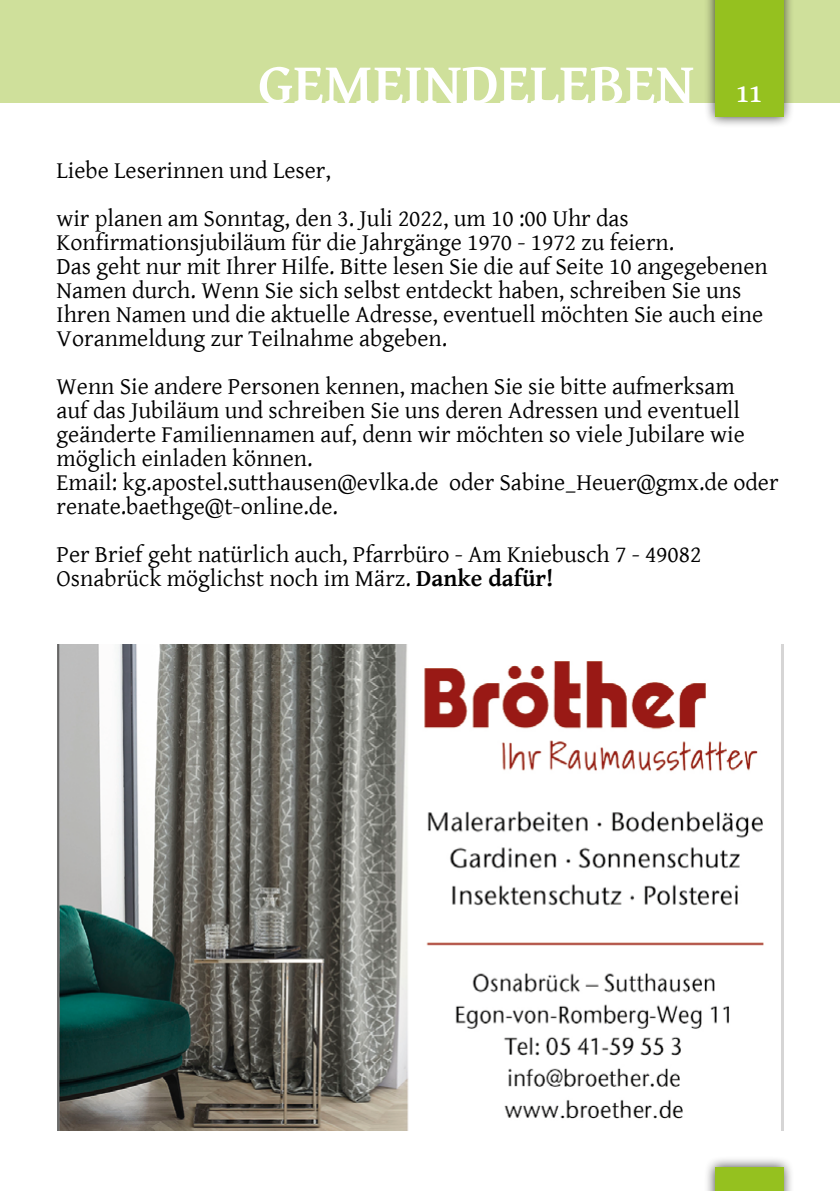
<style>
.page{position:relative;width:840px;height:1191px;background:#fff}
.page>*{position:absolute;margin:0;border:0;box-sizing:border-box;transform-origin:0 0}
.t1{font:700 58.2px "Gentium Basic";color:#fff}
.t2{font:700 26px "Gentium Basic";color:#fff}
.t3{font:24px/24px "Gentium Basic";color:#000}
.s1{font-weight:700}
</style>
<div class="page">
<img style="left:57px;top:644px;width:726px;height:487px">
<div style="left:0;top:0;width:839px;height:102px;background:#cfe09b"></div>
<div style="left:703px;top:1155px;width:91px;height:36px;background:#000;opacity:.75"></div>
<div style="left:714px;top:1167px;width:68px;height:24px;background:#95c11f"></div>
<div style="left:703px;top:0;width:91px;height:129px;background:#000;opacity:.75"></div>
<div style="left:714px;top:0;width:68px;height:117px;background:#95c11f"></div>
<h1 class="t1" style="left:258px;top:41px;width:437px">GEMEINDELEBEN</h1>
<p class="t2" style="left:735px;top:74px;width:28px">11</p>
<p class="t3" style="left:56px;top:146px;width:573px;line-height:48px">Liebe Leserinnen und Leser,<br>wir planen am Sonntag, den 3. Juli 2022, um 10 :00 Uhr das</p>
<p class="t3" style="left:56px;top:230px;width:712px">Konfirmationsjubiläum für die Jahrgänge 1970 - 1972 zu feiern.<br>Das geht nur mit Ihrer Hilfe. Bitte lesen Sie die auf Seite 10 angegebenen Namen durch. Wenn Sie sich selbst entdeckt haben, schreiben Sie uns Ihren Namen und die aktuelle Adresse, eventuell möchten Sie auch eine Voranmeldung zur Teilnahme abgeben.</p>
<p class="t3" style="left:56px;top:374px;width:723px">Wenn Sie andere Personen kennen, machen Sie sie bitte aufmerksam<br>auf das Jubiläum und schreiben Sie uns deren Adressen und eventuell geänderte Familiennamen auf, denn wir möchten so viele Jubilare wie möglich einladen können.<br>Email: kg.apostel.sutthausen@evlka.de oder Sabine_Heuer@gmx.de oder renate.baethge@t-online.de.</p>
<p class="t3" style="left:56px;top:542px;width:646px">Per Brief geht natürlich auch, Pfarrbüro - Am Kniebusch 7 - 49082<br>Osnabrück möglichst noch im März. <span class="s1">Danke dafür!</span></p>
</div>
